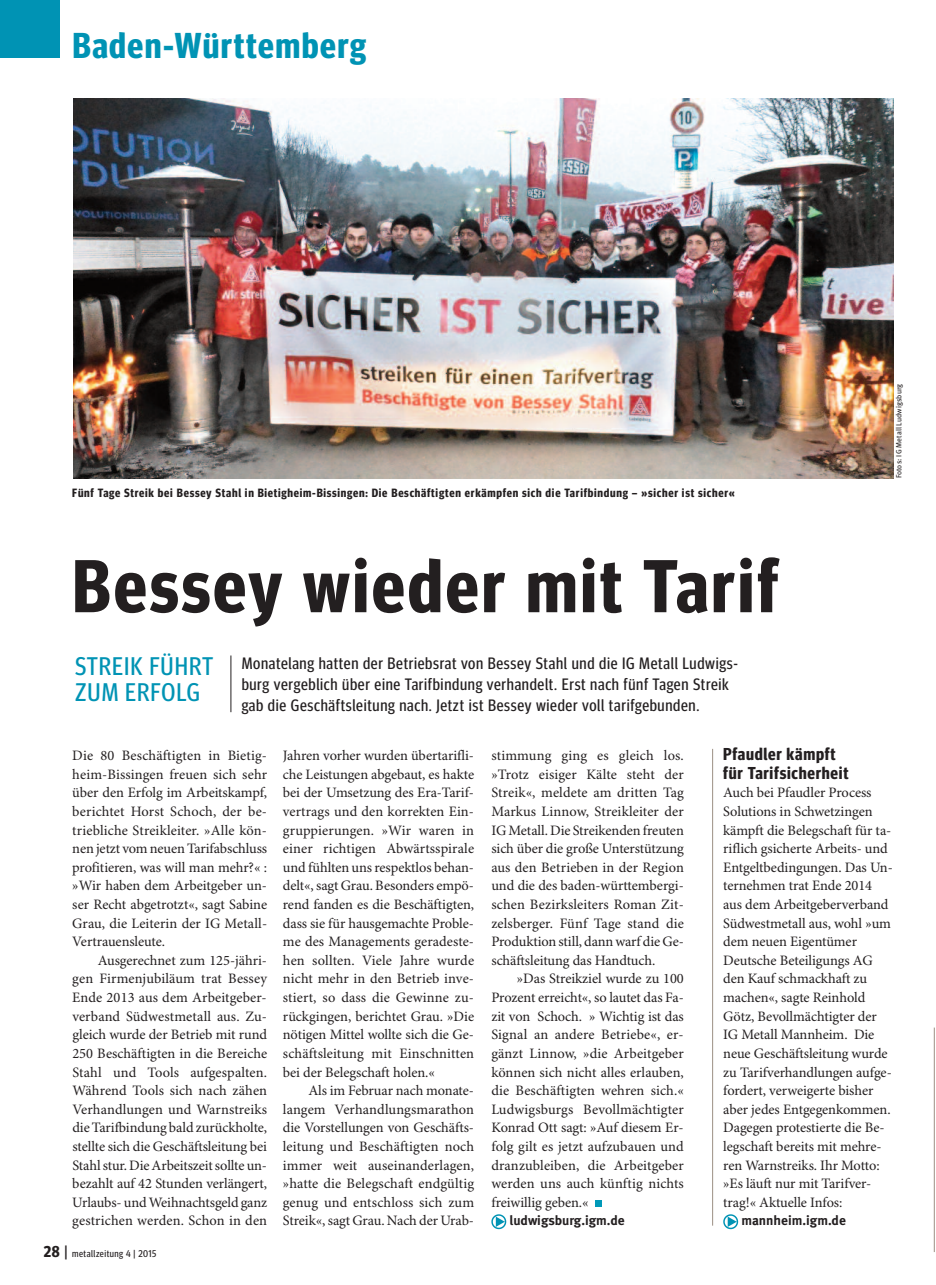
<style>
.page{position:relative;width:936px;height:1285px;background:#fff}
.page>*{position:absolute;margin:0;border:0;box-sizing:border-box;transform-origin:0 0}
.t1{font:700 74.7px "Meta Headline Cond OT";letter-spacing:.04em;color:#231f20}
.t2{font:700 36px "Meta Headline Cond OT";letter-spacing:.04em;color:#0093b4}
.t3{font:25.5px/25.5px "Meta Headline Cond OT";letter-spacing:.04em;color:#0093b4}
.t4{font:700 17.25px/18.6px "Meta Headline Cond OT";letter-spacing:.04em;color:#231f20}
.t5{font:16.5px/21px "Meta Headline Cond OT";letter-spacing:.04em;color:#231f20}
.t6{font:14.4px/18.6px "Minion Pro";letter-spacing:-.005em;color:#231f20;text-align:justify}
.t7{font:700 13.5px "Meta";color:#231f20}
.t8{font:700 12px "Meta Headline Cond OT";letter-spacing:.06em;color:#231f20}
.t9{font:9.75px "Meta Headline Cond OT";letter-spacing:.05em;color:#231f20}
.t10{font:7.5px "Meta";letter-spacing:.01em;color:#231f20}
.s1{font-weight:700;font-size:15.75px}
.s2{font-size:15.75px}
</style>
<div class="page">
<div style="left:594px;top:1199px;width:7px;height:7px;background:#0099b8"></div>
<svg style="left:491px;top:1214px;width:15px;height:14px"></svg>
<img style="left:73px;top:99px;width:820px;height:379px">
<hr style="left:933px;top:1027px;width:1px;height:224px;background:#9c8f83">
<svg style="left:723px;top:1214px;width:15px;height:14px"></svg>
<div style="left:0;top:0;width:60px;height:58px;background:#0093b4"></div>
<hr style="left:230px;top:655px;width:1px;height:57px;background:#231f20">
<hr style="left:712px;top:748px;width:1px;height:477px;background:#9c8f83">
<h2 class="t2" style="left:72px;top:33px;width:295px">Baden-Württemberg</h2>
<p class="t8" style="left:72px;top:489px;width:664px">Fünf Tage Streik bei Bessey Stahl in Bietigheim-Bissingen: Die Beschäftigten erkämpfen sich die Tarifbindung – »sicher ist sicher«</p>
<h1 class="t1" style="left:72px;top:560px;width:707px">Bessey wieder mit Tarif</h1>
<h3 class="t3" style="left:75px;top:655px;width:140px">STREIK FÜHRT<br>ZUM ERFOLG</h3>
<p class="t5" style="left:242px;top:654px;width:498px">Monatelang hatten der Betriebsrat von Bessey Stahl und die IG Metall Ludwigs&shy;burg vergeblich über eine Tarifbindung verhandelt. Erst nach fünf Tagen Streik gab die Geschäftsleitung nach. Jetzt ist Bessey wieder voll tarifgebunden.</p>
<p class="t10" style="left:896px;top:478px;width:96px;rotate:-90deg">Fotos: IG Metall Ludwigsburg</p>
<p class="t6" style="left:72px;top:747px;width:196px">Die 80 Beschäftigten in Bietig&shy;heim-Bissingen freuen sich sehr über den Erfolg im Arbeitskampf, berichtet Horst Schoch, der be&shy;triebliche Streikleiter. »Alle kön&shy;nen jetzt vom neuenTarifabschluss profitieren, was will man mehr?« : »Wir haben dem Arbeitgeber un&shy;ser Recht abgetrotzt«, sagt Sabine Grau, die Leiterin der IG Metall-Vertrauensleute.</p>
<p class="t6" style="left:72px;top:952px;width:196px;text-indent:26px">Ausgerechnet zum 125-jähri&shy;gen Firmenjubiläum trat Bessey Ende 2013 aus dem Arbeitgeber&shy;verband Südwestmetall aus. Zu&shy;gleich wurde der Betrieb mit rund 250 Beschäftigten in die Bereiche Stahl und Tools aufgespalten.<br>Während Tools sich nach zähen Verhandlungen und Warnstreiks dieTarifbindung bald zurückholte, stellte sich die Geschäftsleitung bei Stahlstur.DieArbeitszeitsollte un&shy;bezahlt auf 42 Stunden verlängert, Urlaubs- und Weihnachtsgeld ganz gestrichen werden. Schon in den</p>
<p class="t9" style="left:44px;top:1249px;width:114px"><span class="s1">28</span> <span class="s2">|</span> metallzeitung 4 | 2015</p>
<p class="t6" style="left:283px;top:747px;width:193px">Jahren vorher wurden übertarifli&shy;che Leistungen abgebaut, es hakte bei der Umsetzung des Era-Tarif&shy;vertrags und den korrekten Ein&shy;gruppierungen. »Wir waren in einer richtigen Abwärtsspirale und fühlten uns respektlos behan&shy;delt«, sagt Grau. Besonders empö&shy;rend fanden es die Beschäftigten, dass sie für hausgemachte Proble&shy;me des Managements geradeste&shy;hen sollten. Viele Jahre wurde nicht mehr in den Betrieb inve&shy;stiert, so dass die Gewinne zu&shy;rückgingen, berichtet Grau. »Die nötigen Mittel wollte sich die Ge&shy;schäftsleitung mit Einschnitten bei der Belegschaft holen.«</p>
<p class="t6" style="left:283px;top:1082px;width:193px;text-indent:26px">Als im Februar nach monate&shy;langem Verhandlungsmarathon die Vorstellungen von Geschäfts&shy;leitung und Beschäftigten noch immer weit auseinanderlagen, »hatte die Belegschaft endgültig genug und entschloss sich zum Streik«, sagt Grau. Nach der Urab-</p>
<p class="t6" style="left:491px;top:747px;width:194px">stimmung ging es gleich los. »Trotz eisiger Kälte steht der Streik«, meldete am dritten Tag Markus Linnow, Streikleiter der IGMetall. Die Streikenden freuten sich über die große Unterstützung aus den Betrieben in der Region und die des baden-württembergi&shy;schen Bezirksleiters Roman Zit&shy;zelsberger. Fünf Tage stand die Produktion still, dannwarf die Ge&shy;schäftsleitung das Handtuch.</p>
<p class="t6" style="left:491px;top:970px;width:194px;text-indent:26px">»Das Streikziel wurde zu 100<br>Prozent erreicht«, so lautet das Fa&shy;zit von Schoch. » Wichtig ist das Signal an andere Betriebe«, er&shy;gänzt Linnow, »die Arbeitgeber können sich nicht alles erlauben, die Beschäftigten wehren sich.« Ludwigsburgs Bevollmächtigter Konrad Ott sagt: »Auf diesem Er&shy;folg gilt es jetzt aufzubauen und dranzubleiben, die Arbeitgeber werden uns auch künftig nichts freiwillig geben.«</p>
<p class="t7" style="left:509px;top:1215px;width:117px">ludwigsburg.igm.de</p>
<p class="t4" style="left:723px;top:746px;width:127px">Pfaudler kämpft für Tarifsicherheit</p>
<p class="t6" style="left:723px;top:784px;width:171px;text-align:left">Auch bei Pfaudler Process<br>Solutions in Schwetzingen kämpft die Belegschaft für ta&shy;riflich gsicherte Arbeits- und<br>Entgeltbedingungen. Das Un&shy;ternehmen trat Ende 2014 aus dem Arbeitgeberverband<br>Südwestmetall aus, wohl »um dem neuen Eigentümer<br>Deutsche Beteiligungs AG den Kauf schmackhaft zu machen«, sagte Reinhold<br>Götz, Bevollmächtigter der<br>IG Metall Mannheim. Die neue Geschäftsleitung wurde zu Tarifverhandlungen aufge&shy;fordert, verweigerte bisher aber jedes Entgegenkommen.<br>Dagegen protestierte die Be&shy;legschaft bereits mit mehre&shy;ren Warnstreiks. Ihr Motto: »Es läuft nur mit Tarifver&shy;trag!« Aktuelle Infos:</p>
<p class="t7" style="left:741px;top:1215px;width:106px">mannheim.igm.de</p>
</div>
